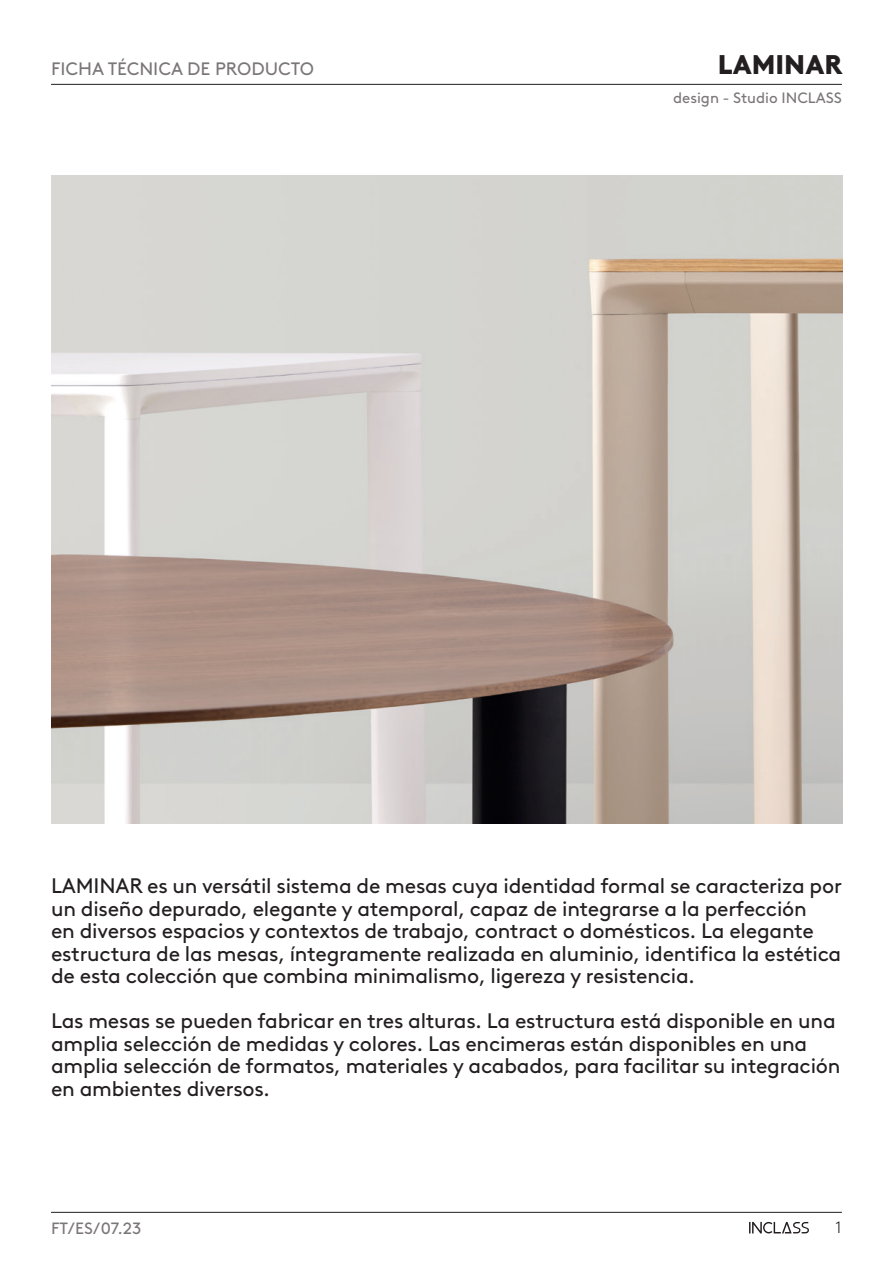
<style>
.page{position:relative;width:893px;height:1263px;background:#fff}
.page>*{position:absolute;margin:0;border:0;box-sizing:border-box;transform-origin:0 0}
.t1{font:900 27px "Brown LL";color:#231f20}
.t2{font:21px/22.5px "Brown LL";letter-spacing:-.01em;color:#231f20}
.t3{font:18px "Brown LL";color:#7b7778}
.t4{font:16.35px "Brown LL";color:#7b7778}
.t5{font:300 16.35px "Brown LL";color:#231f20}
.t6{font:15px "Brown LL";color:#7b7778}
</style>
<div class="page">
<hr style="left:51px;top:1212px;width:791px;height:1px;background:#231f20">
<svg style="left:749px;top:1222px;width:60px;height:11px"></svg>
<hr style="left:51px;top:84px;width:791px;height:1px;background:#231f20">
<img style="left:51px;top:176px;width:792px;height:648px">
<p class="t3" style="left:51px;top:55px;width:265px">FICHA TÉCNICA DE PRODUCTO</p>
<p class="t1" style="left:718px;top:44px;width:126px">LAMINAR</p>
<p class="t6" style="left:673px;top:86px;width:170px">design - Studio INCLASS</p>
<p class="t2" style="left:51px;top:873px;width:792px">LAMINAR es un versátil sistema de mesas cuya identidad formal se caracteriza por un diseño depurado, elegante y atemporal, capaz de integrarse a la perfección<br>en diversos espacios y contextos de trabajo, contract o domésticos. La elegante estructura de las mesas, íntegramente realizada en aluminio, identifica la estética de esta colección que combina minimalismo, ligereza y resistencia.</p>
<p class="t2" style="left:51px;top:1008px;width:791px">Las mesas se pueden fabricar en tres alturas. La estructura está disponible en una amplia selección de medidas y colores. Las encimeras están disponibles en una amplia selección de formatos, materiales y acabados, para facilitar su integración en ambientes diversos.</p>
<p class="t4" style="left:51px;top:1216px;width:92px">FT/ES/07.23</p>
<p class="t5" style="left:836px;top:1216px;width:7px">1</p>
</div>
